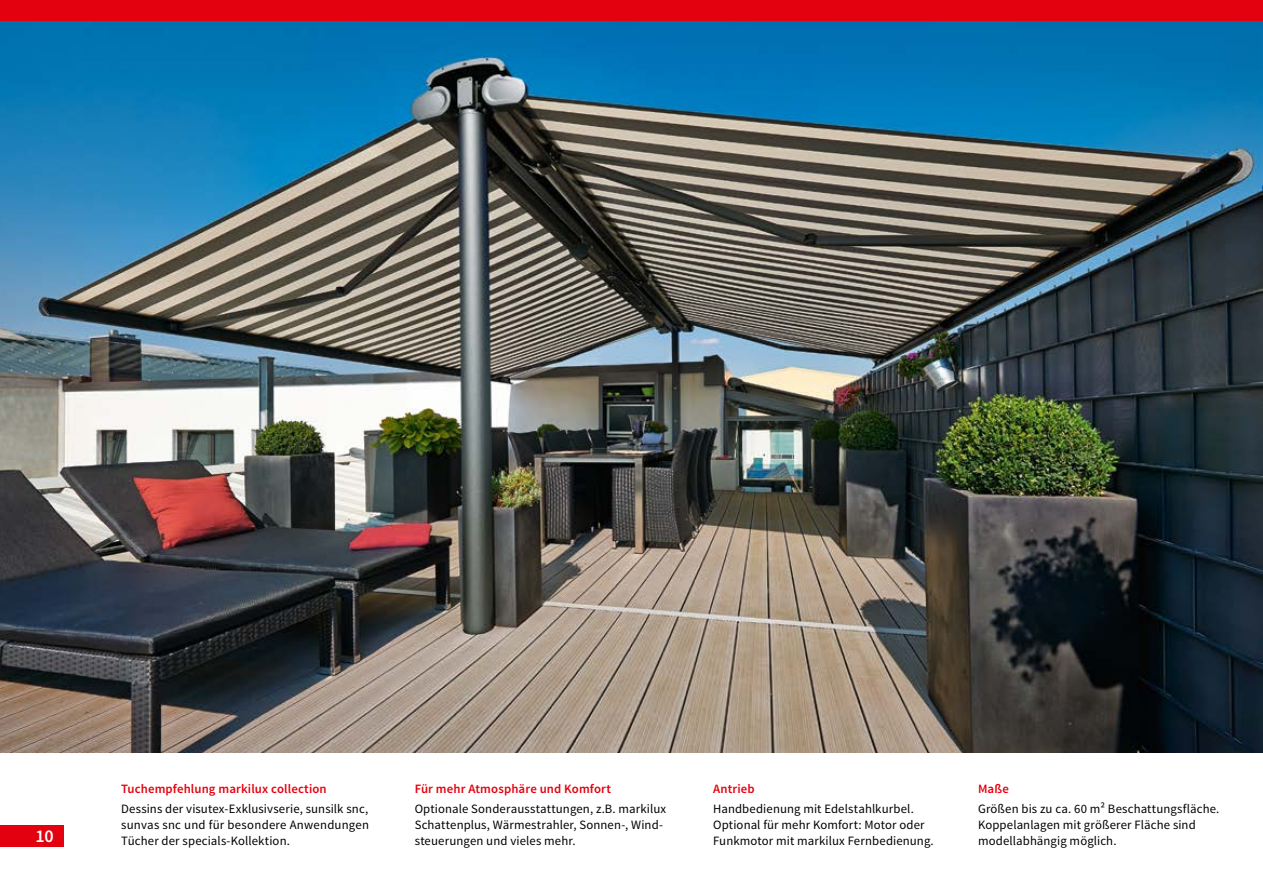
<style>
.page{position:relative;width:1263px;height:893px;background:#fff}
.page>*{position:absolute;margin:0;border:0;box-sizing:border-box;transform-origin:0 0}
.t1{font:600 18px "Source Sans Pro";color:#fff}
.t2{font:12.75px/15.8px "Source Sans Pro";letter-spacing:.01em;color:#000}
.t3{font:600 12.75px "Source Sans Pro";letter-spacing:.01em;color:#e3000f}
</style>
<div class="page">
<div style="left:0;top:0;width:1263px;height:21px;background:#e3000f"></div>
<div style="left:0;top:825px;width:64px;height:21px;background:#e3000f"></div>
<img style="left:0;top:21px;width:1263px;height:732px">
<h1 class="t1" style="left:36px;top:825px;width:20px">10</h1>
<p class="t3" style="left:121px;top:780px;width:207px">Tuchempfehlung markilux collection</p>
<p class="t2" style="left:121px;top:801px;width:249px;text-align:justify">Dessins der visutex-Exklusivserie, sunsilk snc, sunvas snc und für besondere Anwendungen Tücher der specials-Kollektion.</p>
<p class="t3" style="left:415px;top:780px;width:198px">Für mehr Atmosphäre und Komfort</p>
<p class="t2" style="left:415px;top:801px;width:253px">Optionale Sonderausstattungen, z.B. markilux<br>Schattenplus, Wärmestrahler, Sonnen-, Wind&shy;steuerungen und vieles mehr.</p>
<p class="t3" style="left:713px;top:780px;width:43px">Antrieb</p>
<p class="t2" style="left:713px;top:801px;width:222px">Handbedienung mit Edelstahlkurbel.<br>Optional für mehr Komfort: Motor oder<br>Funkmotor mit markilux Fernbedienung.</p>
<p class="t3" style="left:978px;top:781px;width:32px">Maße</p>
<p class="t2" style="left:978px;top:801px;width:243px">Größen bis zu ca. 60 m² Beschattungsfläche.<br>Koppelanlagen mit größerer Fläche sind modellabhängig möglich.</p>
</div>
